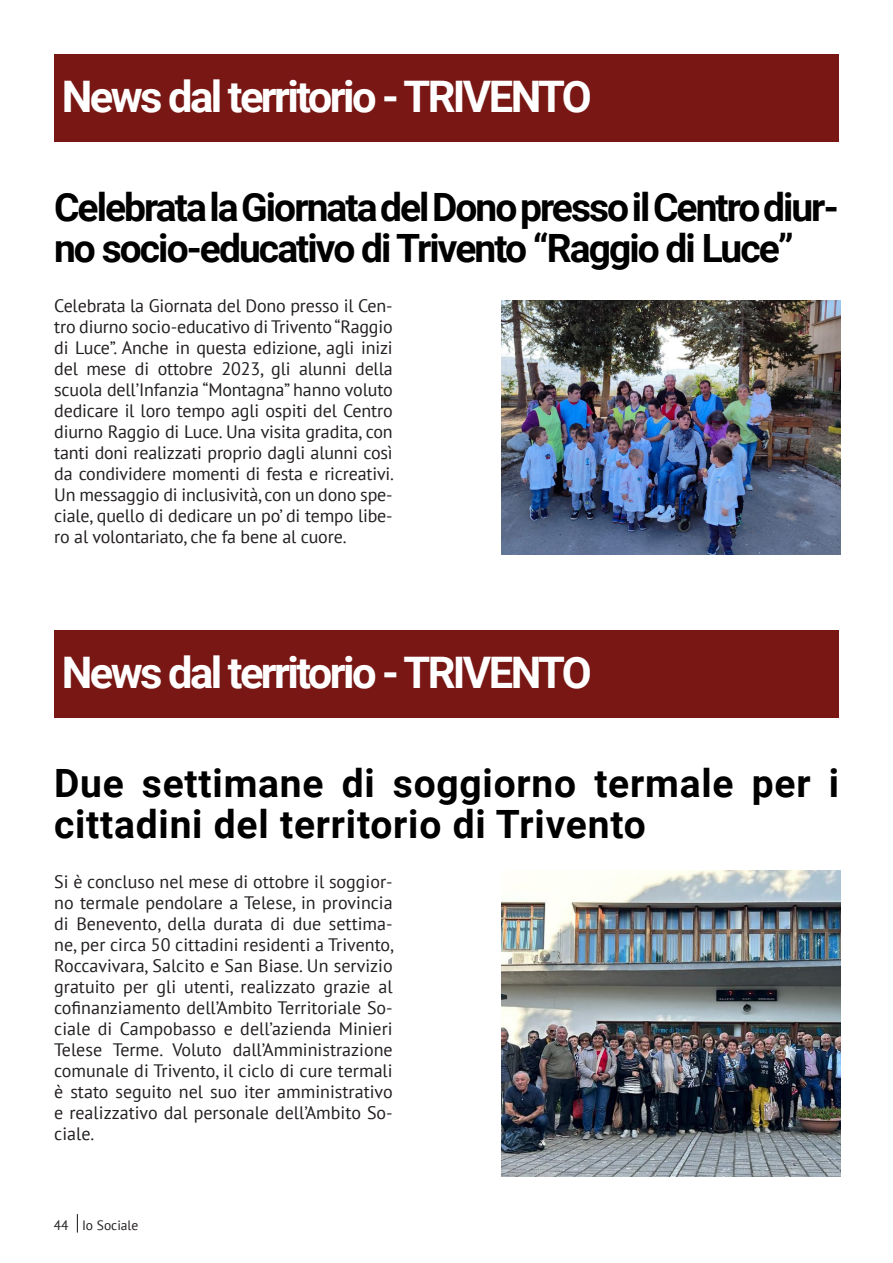
<style>
.page{position:relative;width:893px;height:1263px;background:#fff}
.page>*{position:absolute;margin:0;border:0;box-sizing:border-box;transform-origin:0 0}
.TITLE_3{font:700 43.5px "Roboto";letter-spacing:-.06em;color:#fff}
.TITLE_3-2{font:700 39px/40.5px "Roboto";letter-spacing:-.05em;color:#000}
.TITLE_3-3{font:700 39px/40.5px "Roboto";letter-spacing:.02em;color:#000}
.body_text{font:18px/21px "PT Sans";letter-spacing:-.01em;color:#231f20;text-align:justify}
.t1{font:13.5px "PT Sans";color:#231f20}
</style>
<div class="page">
<svg style="left:77px;top:1214px;width:1px;height:18px"></svg>
<div style="left:54px;top:54px;width:785px;height:88px;background:#781714"></div>
<div style="left:54px;top:630px;width:785px;height:88px;background:#781714"></div>
<img style="left:502px;top:300px;width:338px;height:255px">
<img style="left:502px;top:870px;width:338px;height:306px">
<p class="TITLE_3" style="left:62px;top:66px;width:531px">News dal territorio - TRIVENTO</p>
<p class="TITLE_3-2" style="left:54px;top:185px;width:786px">Celebrata la Giornata del Dono presso il Centro diur&shy;no socio-educativo di Trivento “Raggio di Luce”</p>
<p class="body_text" style="left:54px;top:295px;width:341px">Celebrata la Giornata del Dono presso il Cen&shy;tro diurno socio-educativo di Trivento “Raggio di Luce”. Anche in questa edizione, agli inizi del mese di ottobre 2023, gli alunni della scuola dell’Infanzia “Montagna” hanno voluto dedicare il loro tempo agli ospiti del Centro diurno Raggio di Luce. Una visita gradita, con tanti doni realizzati proprio dagli alunni così da condividere momenti di festa e ricreativi.<br>Un messaggio di inclusività, con un dono spe&shy;ciale, quello di dedicare un po’ di tempo libe&shy;ro al volontariato, che fa bene al cuore.</p>
<p class="TITLE_3" style="left:62px;top:642px;width:531px">News dal territorio - TRIVENTO</p>
<p class="TITLE_3-3" style="left:54px;top:761px;width:786px">Due settimane di soggiorno termale per i cittadini del territorio di Trivento</p>
<p class="body_text" style="left:54px;top:871px;width:341px">Si è concluso nel mese di ottobre il soggior&shy;no termale pendolare a Telese, in provincia di Benevento, della durata di due settima&shy;ne, per circa 50 cittadini residenti a Trivento, Roccavivara, Salcito e San Biase. Un servizio gratuito per gli utenti, realizzato grazie al cofinanziamento dell’Ambito Territoriale So&shy;ciale di Campobasso e dell’azienda Minieri Telese Terme. Voluto dall’Amministrazione comunale di Trivento, il ciclo di cure termali è stato seguito nel suo iter amministrativo e realizzativo dal personale dell’Ambito So&shy;ciale.</p>
<p class="t1" style="left:54px;top:1216px;width:86px">44 Io Sociale</p>
</div>
